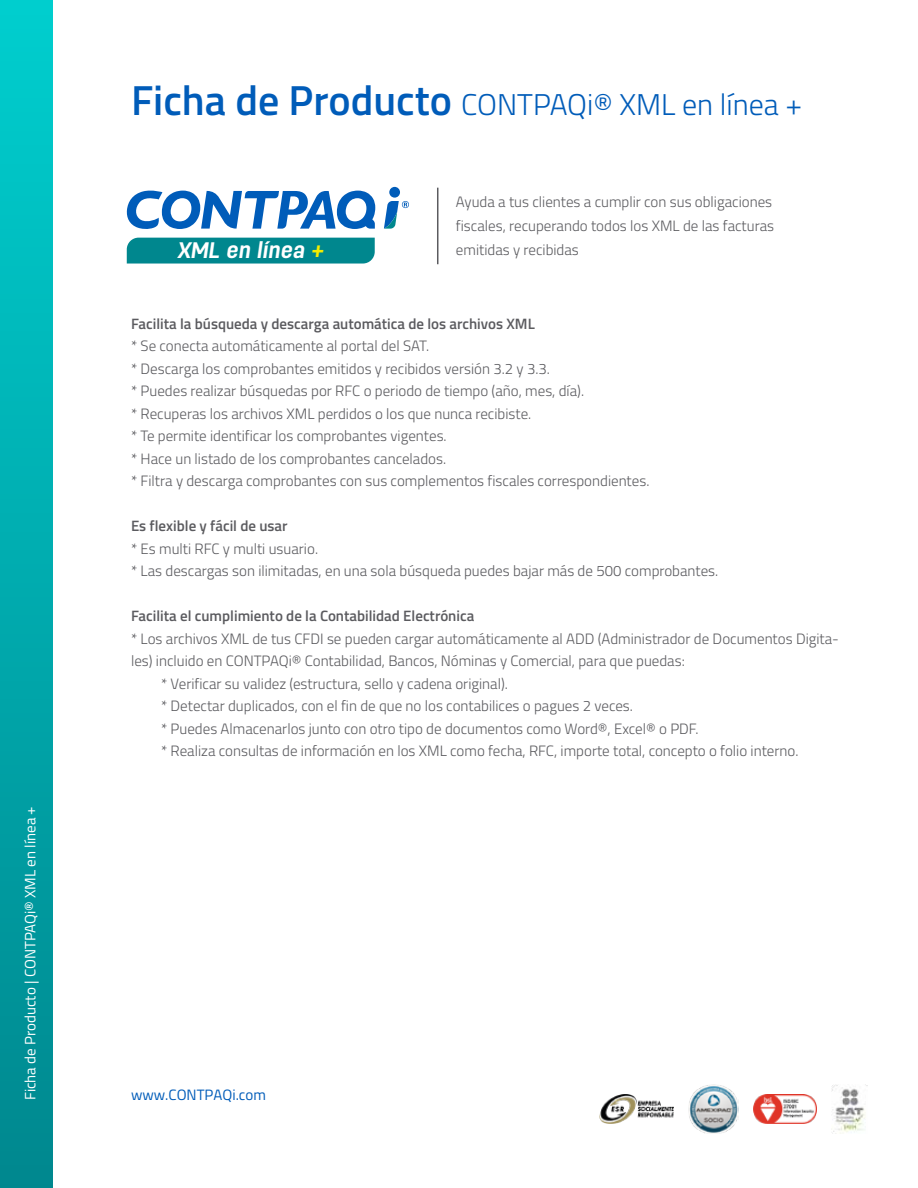
<style>
.page{position:relative;width:918px;height:1188px;background:#fff}
.page>*{position:absolute;margin:0;border:0;box-sizing:border-box;transform-origin:0 0}
.t1{font:300 30px "Titillium Web";color:#005cb9}
.t2{font:italic 700 22.5px "Antartida";letter-spacing:.015em;color:#fff}
.t3{font:300 15px/22.5px "Titillium";color:#5b5b5f}
.t4{font:600 15px "Titillium";color:#5b5b5f}
.t5{font:300 15px/24px "Titillium Web";color:#5b5b5f}
.t6{font:15px "Titillium";color:#fff}
.t7{font:15px "Titillium";color:#005cb9}
.s1{font-weight:600;font-size:42px}
.s2{color:#f5ec00}
</style>
<div class="page">
<div style="left:0;top:0;width:53px;height:1188px;background:linear-gradient(to bottom,#00cece,#00878e)"></div>
<hr style="left:437px;top:188px;width:1px;height:76px;background:#5b5b5f">
<img style="left:600px;top:1094px;width:74px;height:30px">
<img style="left:689px;top:1084px;width:49px;height:49px">
<img style="left:753px;top:1095px;width:63px;height:28px">
<img style="left:832px;top:1084px;width:36px;height:48px">
<div style="left:127px;top:238px;width:248px;height:26px;background:#00878e"></div>
<svg style="left:126px;top:190px;width:249px;height:39px"></svg>
<div style="left:389px;top:187px;width:11px;height:11px;background:#005cb9;border-radius:50%"></div>
<svg style="left:384px;top:201px;width:25px;height:28px"></svg>
<p class="t6" style="left:19px;top:1100px;width:296px;rotate:-90deg">Ficha de Producto | CONTPAQi® XML en línea +</p>
<h1 class="t1" style="left:131px;top:82px;width:673px"><span class="s1">Ficha de Producto</span> CONTPAQi® XML en línea +</h1>
<h2 class="t2" style="left:178px;top:238px;width:147px">XML en línea <span class="s2">+</span></h2>
<p class="t5" style="left:456px;top:189px;width:320px">Ayuda a tus clientes a cumplir con sus obligaciones fiscales, recuperando todos los XML de las facturas emitidas y recibidas</p>
<p class="t4" style="left:131px;top:312px;width:405px">Facilita la búsqueda y descarga automática de los archivos XML</p>
<p class="t3" style="left:131px;top:334px;width:520px">* Se conecta automáticamente al portal del SAT.<br>* Descarga los comprobantes emitidos y recibidos versión 3.2 y 3.3.<br>* Puedes realizar búsquedas por RFC o periodo de tiempo (año, mes, día).<br>* Recuperas los archivos XML perdidos o los que nunca recibiste.<br>* Te permite identificar los comprobantes vigentes.<br>* Hace un listado de los comprobantes cancelados.<br>* Filtra y descarga comprobantes con sus complementos fiscales correspondientes.</p>
<p class="t4" style="left:131px;top:514px;width:158px">Es flexible y fácil de usar</p>
<p class="t3" style="left:131px;top:536px;width:589px">* Es multi RFC y multi usuario.<br>* Las descargas son ilimitadas, en una sola búsqueda puedes bajar más de 500 comprobantes.</p>
<p class="t4" style="left:131px;top:604px;width:345px">Facilita el cumplimiento de la Contabilidad Electrónica</p>
<p class="t3" style="left:131px;top:626px;width:709px">* Los archivos XML de tus CFDI se pueden cargar automáticamente al ADD (Administrador de Documentos Digita-</p>
<p class="t3" style="left:131px;top:649px;width:555px">les) incluido en CONTPAQi® Contabilidad, Bancos, Nóminas y Comercial, para que puedas:</p>
<p class="t3" style="left:161px;top:671px;width:348px">* Verificar su validez (estructura, sello y cadena original).</p>
<p class="t3" style="left:161px;top:694px;width:473px">* Detectar duplicados, con el fin de que no los contabilices o pagues 2 veces.</p>
<p class="t3" style="left:161px;top:716px;width:539px">* Puedes Almacenarlos junto con otro tipo de documentos como Word®, Excel® o PDF.</p>
<p class="t3" style="left:161px;top:739px;width:639px">* Realiza consultas de información en los XML como fecha, RFC, importe total, concepto o folio interno.</p>
<p class="t7" style="left:131px;top:1084px;width:136px">www.CONTPAQi.com</p>
</div>
